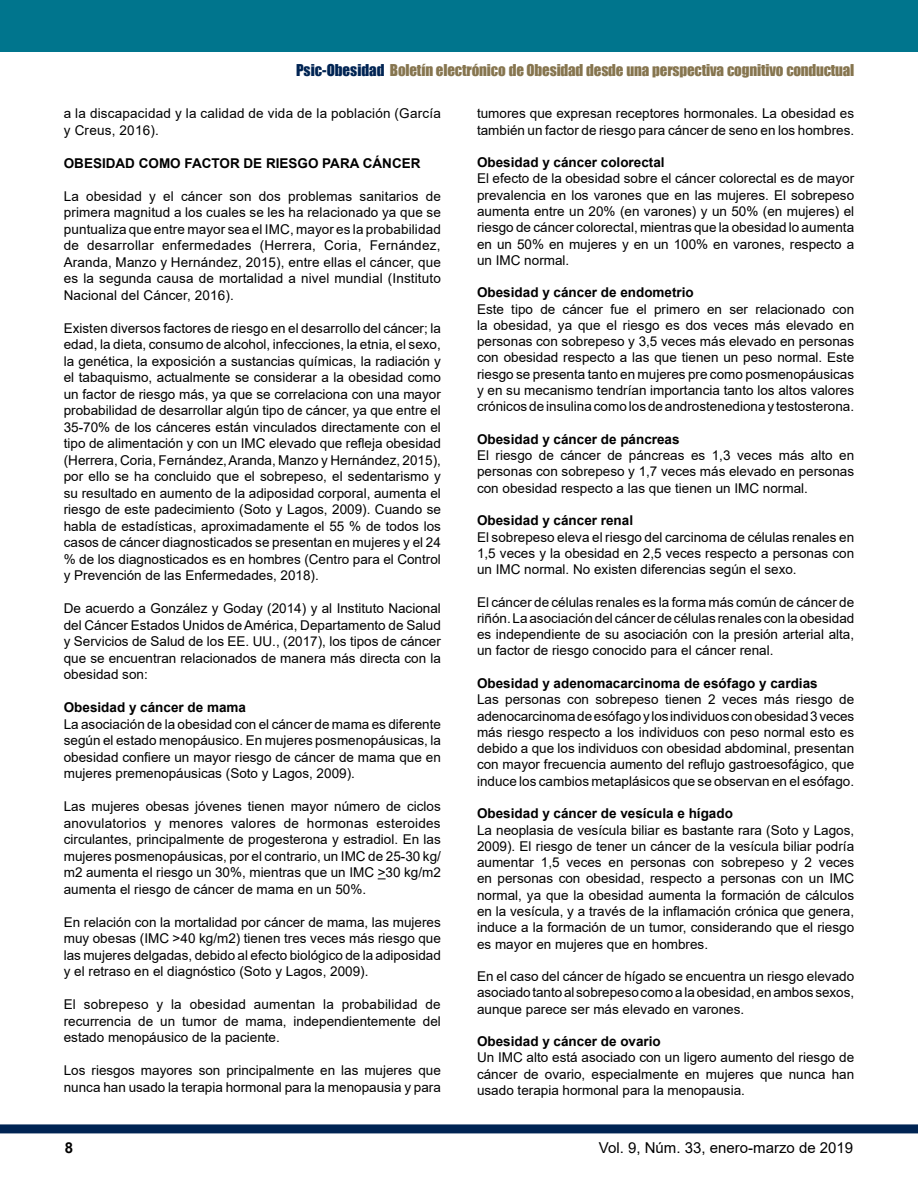
<style>
.page{position:relative;width:918px;height:1188px;background:#fff}
.page>*{position:absolute;margin:0;border:0;box-sizing:border-box;transform-origin:0 0}
.t1{font:15px "Impact";letter-spacing:-.01em;color:#86754f}
.t2{font:15px "Arial";color:#000}
.t3{font:700 15px "Arial";color:#000}
.t4{font:13.5px/16.5px "Arial";color:#000;text-align:justify}
.t5{font:700 13.5px "Arial";color:#000}
.s1{color:#002453}
</style>
<div class="page">
<div style="left:0;top:1124px;width:918px;height:9px;background:#002453"></div>
<div style="left:0;top:0;width:918px;height:51px;background:#00758d"></div>
<p class="t1" style="left:296px;top:59px;width:560px"><span class="s1">Psic-Obesidad</span> Boletín electrónico de Obesidad desde una perspectiva cognitivo conductual</p>
<p class="t4" style="left:64px;top:105px;width:379px">a la discapacidad y la calidad de vida de la población (García y Creus, 2016).</p>
<p class="t5" style="left:64px;top:154px;width:358px">OBESIDAD COMO FACTOR DE RIESGO PARA CÁNCER</p>
<p class="t4" style="left:64px;top:188px;width:379px">La obesidad y el cáncer son dos problemas sanitarios de primera magnitud a los cuales se les ha relacionado ya que se puntualiza que entre mayor sea el IMC, mayor es la probabilidad de desarrollar enfermedades (Herrera, Coria, Fernández, Aranda, Manzo y Hernández, 2015), entre ellas el cáncer, que es la segunda causa de mortalidad a nivel mundial (Instituto Nacional del Cáncer, 2016).</p>
<p class="t4" style="left:64px;top:320px;width:379px">Existen diversos factores de riesgo en el desarrollo del cáncer; la edad, la dieta, consumo de alcohol, infecciones, la etnia, el sexo, la genética, la exposición a sustancias químicas, la radiación y el tabaquismo, actualmente se considerar a la obesidad como un factor de riesgo más, ya que se correlaciona con una mayor probabilidad de desarrollar algún tipo de cáncer, ya que entre el 35-70% de los cánceres están vinculados directamente con el tipo de alimentación y con un IMC elevado que refleja obesidad (Herrera, Coria, Fernández, Aranda, Manzo y Hernández, 2015), por ello se ha concluido que el sobrepeso, el sedentarismo y su resultado en aumento de la adiposidad corporal, aumenta el riesgo de este padecimiento (Soto y Lagos, 2009). Cuando se habla de estadísticas, aproximadamente el 55 % de todos los casos de cáncer diagnosticados se presentan en mujeres y el 24 % de los diagnosticados es en hombres (Centro para el Control y Prevención de las Enfermedades, 2018).</p>
<p class="t4" style="left:64px;top:600px;width:379px">De acuerdo a González y Goday (2014) y al Instituto Nacional del Cáncer Estados Unidos de América, Departamento de Salud y Servicios de Salud de los EE. UU., (2017), los tipos de cáncer que se encuentran relacionados de manera más directa con la obesidad son:</p>
<p class="t5" style="left:64px;top:698px;width:184px">Obesidad y cáncer de mama</p>
<p class="t4" style="left:64px;top:716px;width:379px">La asociación de la obesidad con el cáncer de mama es diferente según el estado menopáusico. En mujeres posmenopáusicas, la obesidad confiere un mayor riesgo de cáncer de mama que en mujeres premenopáusicas (Soto y Lagos, 2009).</p>
<p class="t4" style="left:64px;top:798px;width:379px">Las mujeres obesas jóvenes tienen mayor número de ciclos anovulatorios y menores valores de hormonas esteroides circulantes, principalmente de progesterona y estradiol. En las mujeres posmenopáusicas, por el contrario, un IMC de 25-30 kg/ m2 aumenta el riesgo un 30%, mientras que un IMC &gt;30 kg/m2 aumenta el riesgo de cáncer de mama en un 50%.</p>
<p class="t4" style="left:64px;top:914px;width:379px">En relación con la mortalidad por cáncer de mama, las mujeres muy obesas (IMC &gt;40 kg/m2) tienen tres veces más riesgo que las mujeres delgadas, debido al efecto biológico de la adiposidad y el retraso en el diagnóstico (Soto y Lagos, 2009).</p>
<p class="t4" style="left:64px;top:996px;width:379px">El sobrepeso y la obesidad aumentan la probabilidad de recurrencia de un tumor de mama, independientemente del estado menopáusico de la paciente.</p>
<p class="t4" style="left:64px;top:1062px;width:379px">Los riesgos mayores son principalmente en las mujeres que nunca han usado la terapia hormonal para la menopausia y para</p>
<p class="t4" style="left:477px;top:105px;width:379px">tumores que expresan receptores hormonales. La obesidad es también un factor de riesgo para cáncer de seno en los hombres.</p>
<p class="t5" style="left:477px;top:153px;width:189px">Obesidad y cáncer colorectal</p>
<p class="t4" style="left:477px;top:170px;width:379px">El efecto de la obesidad sobre el cáncer colorectal es de mayor prevalencia en los varones que en las mujeres. El sobrepeso aumenta entre un 20% (en varones) y un 50% (en mujeres) el riesgo de cáncer colorectal, mientras que la obesidad lo aumenta en un 50% en mujeres y en un 100% en varones, respecto a un IMC normal.</p>
<p class="t5" style="left:477px;top:283px;width:218px">Obesidad y cáncer de endometrio</p>
<p class="t4" style="left:477px;top:301px;width:379px">Este tipo de cáncer fue el primero en ser relacionado con la obesidad, ya que el riesgo es dos veces más elevado en personas con sobrepeso y 3,5 veces más elevado en personas con obesidad respecto a las que tienen un peso normal. Este riesgo se presenta tanto en mujeres pre como posmenopáusicas y en su mecanismo tendrían importancia tanto los altos valores crónicos de insulina como los de androstenediona y testosterona.</p>
<p class="t5" style="left:477px;top:430px;width:204px">Obesidad y cáncer de páncreas</p>
<p class="t4" style="left:477px;top:447px;width:379px">El riesgo de cáncer de páncreas es 1,3 veces más alto en personas con sobrepeso y 1,7 veces más elevado en personas con obesidad respecto a las que tienen un IMC normal.</p>
<p class="t5" style="left:477px;top:511px;width:158px">Obesidad y cáncer renal</p>
<p class="t4" style="left:477px;top:529px;width:379px">El sobrepeso eleva el riesgo del carcinoma de células renales en 1,5 veces y la obesidad en 2,5 veces respecto a personas con un IMC normal. No existen diferencias según el sexo.</p>
<p class="t4" style="left:477px;top:594px;width:379px">El cáncer de células renales es la forma más común de cáncer de riñón. La asociación del cáncer de células renales con la obesidad es independiente de su asociación con la presión arterial alta, un factor de riesgo conocido para el cáncer renal.</p>
<p class="t5" style="left:477px;top:674px;width:342px">Obesidad y adenomacarcinoma de esófago y cardias</p>
<p class="t4" style="left:477px;top:691px;width:379px">Las personas con sobrepeso tienen 2 veces más riesgo de adenocarcinoma de esófago y los individuos con obesidad 3 veces más riesgo respecto a los individuos con peso normal esto es debido a que los individuos con obesidad abdominal, presentan con mayor frecuencia aumento del reflujo gastroesofágico, que induce los cambios metaplásicos que se observan en el esófago.</p>
<p class="t5" style="left:477px;top:804px;width:257px">Obesidad y cáncer de vesícula e hígado</p>
<p class="t4" style="left:477px;top:822px;width:379px">La neoplasia de vesícula biliar es bastante rara (Soto y Lagos, 2009). El riesgo de tener un cáncer de la vesícula biliar podría aumentar 1,5 veces en personas con sobrepeso y 2 veces en personas con obesidad, respecto a personas con un IMC normal, ya que la obesidad aumenta la formación de cálculos en la vesícula, y a través de la inflamación crónica que genera, induce a la formación de un tumor, considerando que el riesgo es mayor en mujeres que en hombres.</p>
<p class="t4" style="left:477px;top:968px;width:379px">En el caso del cáncer de hígado se encuentra un riesgo elevado asociado tanto al sobrepeso como a la obesidad, en ambos sexos, aunque parece ser más elevado en varones.</p>
<p class="t5" style="left:477px;top:1032px;width:185px">Obesidad y cáncer de ovario</p>
<p class="t4" style="left:477px;top:1049px;width:379px">Un IMC alto está asociado con un ligero aumento del riesgo de cáncer de ovario, especialmente en mujeres que nunca han usado terapia hormonal para la menopausia.</p>
<p class="t3" style="left:65px;top:1137px;width:10px">8</p>
<p class="t2" style="left:599px;top:1137px;width:256px">Vol. 9, Núm. 33, enero-marzo de 2019</p>
</div>
